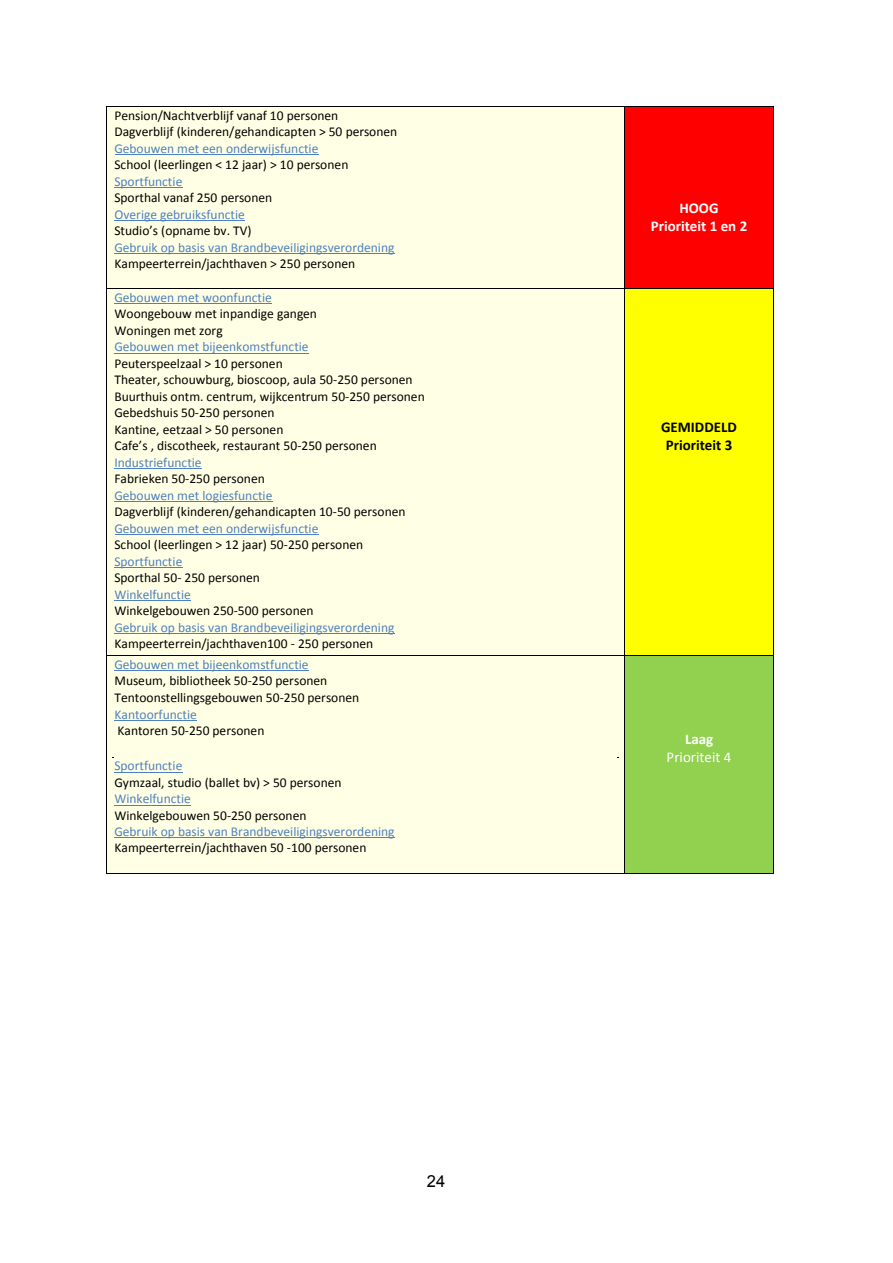
<style>
.page{position:relative;width:893px;height:1263px;background:#fff}
.page>*{position:absolute;margin:0;border:0;box-sizing:border-box;transform-origin:0 0}
.t1{font:16.5px "Arial";color:#000}
.t2{font:700 15px/18.1px "Calibri";color:#fff;text-align:center}
.t3{font:700 15px/18.3px "Calibri";color:#000;text-align:center}
.t4{font:15px "Calibri";color:#fff}
.t5{font:13.5px/16.5px "Calibri";color:#000}
.t6{font:13.5px "Calibri";letter-spacing:-.005em;color:#4f81bd}
</style>
<div class="page">
<div style="left:107px;top:107px;width:517px;height:181px;background:#ffffe5"></div>
<hr style="left:115px;top:154px;width:203px;height:1px;background:#4f81bd">
<hr style="left:115px;top:187px;width:68px;height:1px;background:#4f81bd">
<hr style="left:115px;top:220px;width:130px;height:1px;background:#4f81bd">
<hr style="left:115px;top:253px;width:280px;height:1px;background:#4f81bd">
<div style="left:625px;top:107px;width:148px;height:181px;background:#f00"></div>
<hr style="left:107px;top:106px;width:518px;height:1px;background:#000">
<hr style="left:625px;top:106px;width:148px;height:1px;background:#000">
<hr style="left:106px;top:107px;width:1px;height:181px;background:#000">
<hr style="left:625px;top:107px;width:1px;height:181px;background:#000">
<hr style="left:773px;top:107px;width:1px;height:181px;background:#000">
<div style="left:107px;top:289px;width:517px;height:366px;background:#ffffe5"></div>
<hr style="left:115px;top:303px;width:157px;height:1px;background:#4f81bd">
<hr style="left:115px;top:353px;width:194px;height:1px;background:#4f81bd">
<hr style="left:115px;top:468px;width:87px;height:1px;background:#4f81bd">
<hr style="left:115px;top:501px;width:158px;height:1px;background:#4f81bd">
<hr style="left:115px;top:534px;width:203px;height:1px;background:#4f81bd">
<hr style="left:115px;top:567px;width:68px;height:1px;background:#4f81bd">
<hr style="left:115px;top:600px;width:76px;height:1px;background:#4f81bd">
<hr style="left:115px;top:633px;width:280px;height:1px;background:#4f81bd">
<div style="left:625px;top:289px;width:148px;height:366px;background:#ff0"></div>
<hr style="left:107px;top:288px;width:518px;height:1px;background:#000">
<hr style="left:625px;top:288px;width:148px;height:1px;background:#000">
<hr style="left:106px;top:289px;width:1px;height:366px;background:#000">
<hr style="left:625px;top:289px;width:1px;height:366px;background:#000">
<hr style="left:773px;top:289px;width:1px;height:366px;background:#000">
<div style="left:107px;top:656px;width:517px;height:217px;background:#ffffe5"></div>
<hr style="left:115px;top:670px;width:194px;height:1px;background:#4f81bd">
<hr style="left:115px;top:720px;width:82px;height:1px;background:#4f81bd">
<hr style="left:112px;top:757px;width:507px;height:1px;background:#000">
<div style="left:115px;top:757px;width:502px;height:17px;background:#ffffe5"></div>
<hr style="left:115px;top:772px;width:68px;height:1px;background:#4f81bd">
<hr style="left:115px;top:805px;width:76px;height:1px;background:#4f81bd">
<hr style="left:115px;top:837px;width:280px;height:1px;background:#4f81bd">
<div style="left:625px;top:656px;width:148px;height:217px;background:#92d050"></div>
<hr style="left:107px;top:655px;width:518px;height:1px;background:#000">
<hr style="left:625px;top:655px;width:148px;height:1px;background:#000">
<hr style="left:106px;top:656px;width:1px;height:217px;background:#000">
<hr style="left:107px;top:873px;width:518px;height:1px;background:#000">
<hr style="left:625px;top:656px;width:1px;height:217px;background:#000">
<hr style="left:625px;top:873px;width:148px;height:1px;background:#000">
<hr style="left:773px;top:656px;width:1px;height:217px;background:#000">
<p class="t5" style="left:115px;top:108px;width:284px">Pension/Nachtverblijf vanaf 10 personen<br>Dagverblijf (kinderen/gehandicapten &gt; 50 personen</p>
<p class="t6" style="left:115px;top:143px;width:205px">Gebouwen met een onderwijsfunctie</p>
<p class="t5" style="left:115px;top:158px;width:235px">School (leerlingen &lt; 12 jaar) &gt; 10 personen</p>
<p class="t6" style="left:115px;top:176px;width:69px">Sportfunctie</p>
<p class="t5" style="left:115px;top:191px;width:159px">Sporthal vanaf 250 personen</p>
<p class="t6" style="left:115px;top:209px;width:132px">Overige gebruiksfunctie</p>
<p class="t5" style="left:115px;top:224px;width:139px">Studio’s (opname bv. TV)</p>
<p class="t6" style="left:115px;top:242px;width:282px">Gebruik op basis van Brandbeveiligingsverordening</p>
<p class="t5" style="left:115px;top:257px;width:242px">Kampeerterrein/jachthaven &gt; 250 personen</p>
<p class="t6" style="left:115px;top:292px;width:159px">Gebouwen met woonfunctie</p>
<p class="t5" style="left:115px;top:307px;width:204px">Woongebouw met inpandige gangen<br>Woningen met zorg</p>
<p class="t6" style="left:115px;top:341px;width:196px">Gebouwen met bijeenkomstfunctie</p>
<p class="t5" style="left:115px;top:356px;width:312px">Peuterspeelzaal &gt; 10 personen<br>Theater, schouwburg, bioscoop, aula 50-250 personen Buurthuis ontm. centrum, wijkcentrum 50-250 personen Gebedshuis 50-250 personen<br>Kantine, eetzaal &gt; 50 personen<br>Cafe’s , discotheek, restaurant 50-250 personen</p>
<p class="t6" style="left:115px;top:457px;width:89px">Industriefunctie</p>
<p class="t5" style="left:115px;top:472px;width:152px">Fabrieken 50-250 personen</p>
<p class="t6" style="left:115px;top:490px;width:160px">Gebouwen met logiesfunctie</p>
<p class="t5" style="left:115px;top:505px;width:293px">Dagverblijf (kinderen/gehandicapten 10-50 personen</p>
<p class="t6" style="left:115px;top:523px;width:205px">Gebouwen met een onderwijsfunctie</p>
<p class="t5" style="left:115px;top:538px;width:250px">School (leerlingen &gt; 12 jaar) 50-250 personen</p>
<p class="t6" style="left:115px;top:556px;width:69px">Sportfunctie</p>
<p class="t5" style="left:115px;top:571px;width:147px">Sporthal 50- 250 personen</p>
<p class="t6" style="left:115px;top:588px;width:78px">Winkelfunctie</p>
<p class="t5" style="left:115px;top:604px;width:200px">Winkelgebouwen 250-500 personen</p>
<p class="t6" style="left:115px;top:621px;width:282px">Gebruik op basis van Brandbeveiligingsverordening</p>
<p class="t5" style="left:115px;top:636px;width:260px">Kampeerterrein/jachthaven100 - 250 personen</p>
<p class="t6" style="left:115px;top:659px;width:196px">Gebouwen met bijeenkomstfunctie</p>
<p class="t5" style="left:115px;top:674px;width:246px">Museum, bibliotheek 50-250 personen<br>Tentoonstellingsgebouwen 50-250 personen</p>
<p class="t6" style="left:115px;top:708px;width:84px">Kantoorfunctie</p>
<p class="t5" style="left:118px;top:723px;width:148px">Kantoren 50-250 personen</p>
<p class="t6" style="left:115px;top:760px;width:69px">Sportfunctie</p>
<p class="t5" style="left:115px;top:775px;width:228px">Gymzaal, studio (ballet bv) &gt; 50 personen</p>
<p class="t6" style="left:115px;top:793px;width:78px">Winkelfunctie</p>
<p class="t5" style="left:115px;top:808px;width:194px">Winkelgebouwen 50-250 personen</p>
<p class="t6" style="left:115px;top:826px;width:282px">Gebruik op basis van Brandbeveiligingsverordening</p>
<p class="t5" style="left:115px;top:841px;width:254px">Kampeerterrein/jachthaven 50 -100 personen</p>
<p class="t1" style="left:427px;top:1172px;width:20px">24</p>
<p class="t2" style="left:651px;top:200px;width:98px">HOOG<br>Prioriteit 1 en 2</p>
<p class="t3" style="left:661px;top:419px;width:77px">GEMIDDELD<br>Prioriteit 3</p>
<p class="t2" style="left:685px;top:731px;width:30px">Laag</p>
<p class="t4" style="left:667px;top:751px;width:66px">Prioriteit 4</p>
</div>
